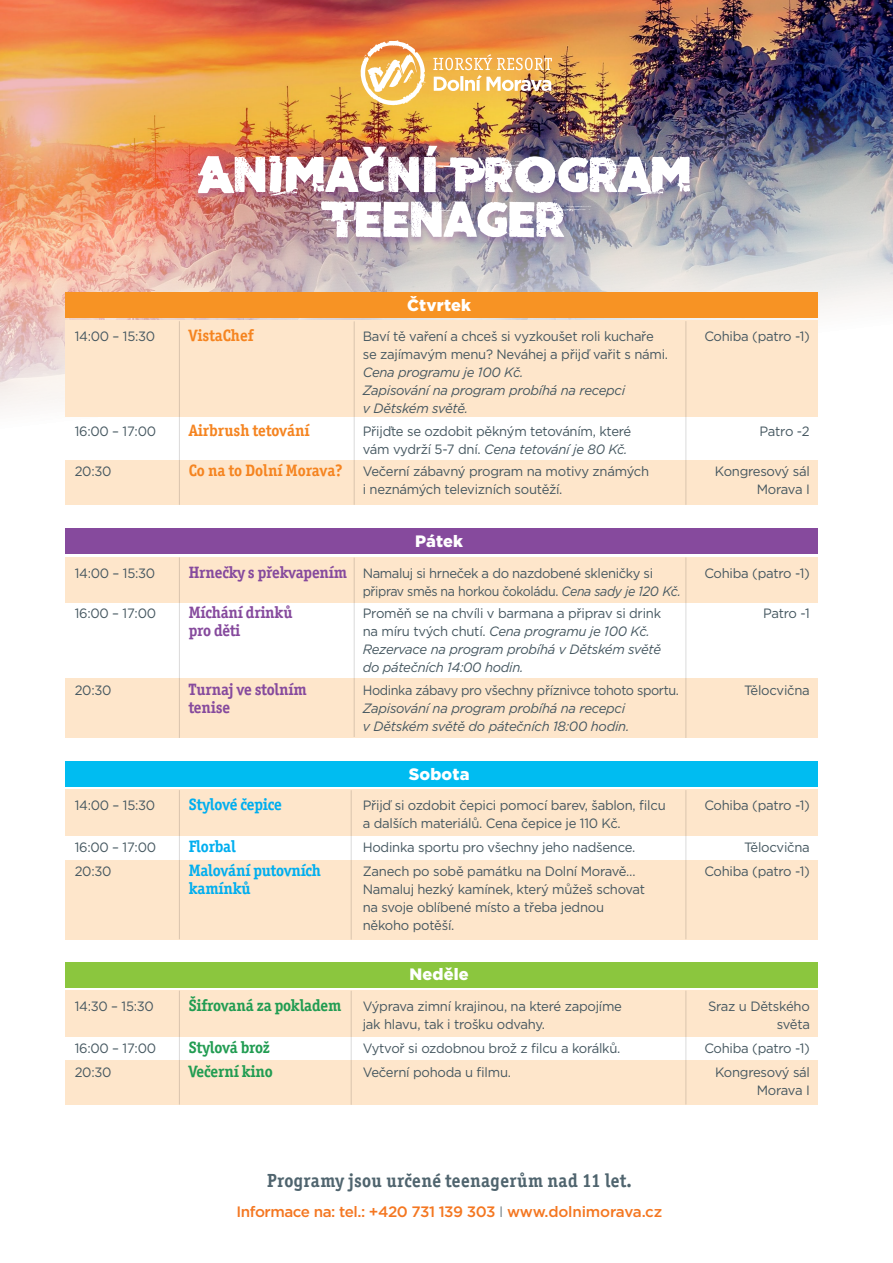
<style>
.page{position:relative;width:893px;height:1263px;background:#fff}
.page>*{position:absolute;margin:0;border:0;box-sizing:border-box;transform-origin:0 0}
.t1{font:51.9px "Cutthecrap";color:#fff;scale:1.08 1}
.t2{font:19.65px "Cutthecrap";color:#fff;scale:2.18 1}
.t3{font:700 19.05px "Officina Ser Itc TCE";letter-spacing:.02em;color:#4f646e;scale:.95 1}
.t4{font:700 16.5px "Officina Ser Itc TCE";letter-spacing:-.01em;color:#00aeef}
.t5{font:700 16.5px "Officina Ser Itc TCE";letter-spacing:-.01em;color:#864a9d}
.t6{font:700 16.5px "Officina Ser Itc TCE";letter-spacing:-.01em;color:#219c52}
.t7{font:700 16.5px "Officina Ser Itc TCE";color:#f58420}
.t8{font:900 16.5px "Gotham";letter-spacing:.01em;color:#fff}
.t9{font:500 15px "Gotham";letter-spacing:-.03em;color:#f47721}
.t10{font:13.5px/18px "Gotham";letter-spacing:-.02em;color:#455760;text-align:right}
.t11{font:italic 13.5px "Gotham";letter-spacing:-.02em;color:#455760}
.t12{font:13.5px "Gotham";letter-spacing:-.02em;color:#455760;scale:.94 1}
.t13{font:13.5px "Gotham";letter-spacing:-.02em;color:#455760;scale:.92 1}
.s1{font-style:normal}
.s2{font-family:"Officina Ser Itc TCE";font-weight:700;font-size:16.5px;color:#f58420}
.s3{font-family:"Officina Ser Itc TCE";font-weight:700;font-size:16.5px;color:#864a9d}
.s4{font-style:italic}
.s5{font-weight:300;color:#455760}
</style>
<div class="page">
<img style="left:0;top:290px;width:893px;height:170px">
<img style="left:0;top:0;width:893px;height:290px">
<div style="left:193px;top:146px;width:501px;height:100px;background:#864a9d;opacity:.32"></div>
<svg style="left:360px;top:40px;width:67px;height:65px"></svg>
<svg style="left:433px;top:54px;width:119px;height:37px"></svg>
<div style="left:65px;top:321px;width:753px;height:96px;background:#fee6cb"></div>
<div style="left:65px;top:292px;width:753px;height:26px;background:#f79324"></div>
<div style="left:65px;top:460px;width:753px;height:45px;background:#fee6cb"></div>
<hr style="left:179px;top:321px;width:1px;height:184px;background:#231f20">
<hr style="left:354px;top:321px;width:1px;height:184px;background:#231f20">
<hr style="left:685px;top:321px;width:1px;height:184px;background:#231f20">
<div style="left:65px;top:557px;width:753px;height:46px;background:#fee6cb"></div>
<div style="left:65px;top:529px;width:753px;height:25px;background:#864a9d"></div>
<div style="left:65px;top:678px;width:753px;height:60px;background:#fee6cb"></div>
<hr style="left:179px;top:557px;width:1px;height:181px;background:#231f20">
<hr style="left:354px;top:558px;width:1px;height:179px;background:#231f20">
<hr style="left:685px;top:557px;width:1px;height:181px;background:#231f20">
<div style="left:65px;top:789px;width:753px;height:47px;background:#fee6cb"></div>
<div style="left:65px;top:761px;width:753px;height:26px;background:#00bcf1"></div>
<div style="left:65px;top:860px;width:753px;height:79px;background:#fee6cb"></div>
<hr style="left:179px;top:790px;width:1px;height:149px;background:#231f20">
<hr style="left:351px;top:790px;width:1px;height:149px;background:#231f20">
<hr style="left:685px;top:790px;width:1px;height:149px;background:#231f20">
<div style="left:65px;top:990px;width:753px;height:46px;background:#fee6cb"></div>
<div style="left:65px;top:962px;width:753px;height:25px;background:#8bc63e"></div>
<div style="left:65px;top:1060px;width:753px;height:45px;background:#fee6cb"></div>
<hr style="left:179px;top:991px;width:1px;height:113px;background:#231f20">
<hr style="left:351px;top:991px;width:1px;height:114px;background:#231f20">
<hr style="left:685px;top:991px;width:1px;height:113px;background:#231f20">
<p class="t1" style="left:198px;top:145px;width:458px">ANIMACČNÍ PROGRAM</p>
<p class="t1" style="left:325px;top:190px;width:248px">TEENAGER</p>
<p class="t2" style="left:362px;top:142px;width:13px">V</p>
<p class="t8" style="left:407px;top:293px;width:65px">Čtvrtek</p>
<p class="t10" style="left:75px;top:327px;width:82px">14:00 – 15:30</p>
<p class="t7" style="left:189px;top:326px;width:67px">VistaChef</p>
<p class="t10" style="left:363px;top:327px;width:293px">Baví tě vaření a chceš si vyzkoušet roli kuchaře</p>
<p class="t10" style="left:704px;top:327px;width:107px">Cohiba (patro -1)</p>
<p class="t10" style="left:363px;top:345px;width:307px">se zajímavým menu? Neváhej a přijď vařit s námi.</p>
<p class="t11" style="left:363px;top:364px;width:162px">Cena programu je 100 Kč.</p>
<p class="t11" style="left:363px;top:382px;width:264px">Zapisování na program probíhá na recepci</p>
<p class="t11" style="left:363px;top:400px;width:107px">v Dětském světě.</p>
<p class="t10" style="left:75px;top:422px;width:83px">16:00 – 17:00</p>
<p class="t7" style="left:189px;top:420px;width:122px">Airbrush tetování</p>
<p class="t10" style="left:363px;top:422px;width:270px">Přijďte se ozdobit pěkným tetováním, které</p>
<p class="t10" style="left:760px;top:422px;width:52px">Patro -2</p>
<p class="t11" style="left:363px;top:440px;width:266px"><span class="s1">vám vydrží 5-7 dní.</span> Cena tetování je 80 Kč.</p>
<p class="t10" style="left:75px;top:462px;width:38px">20:30</p>
<p class="t10" style="left:189px;top:462px;width:462px"><span class="s2">Co na to Dolní Morava?</span> Večerní zábavný program na motivy známých</p>
<p class="t10" style="left:715px;top:462px;width:96px">Kongresový sál</p>
<p class="t10" style="left:363px;top:480px;width:201px">i neznámých televizních soutěží.</p>
<p class="t10" style="left:757px;top:480px;width:54px">Morava I</p>
<p class="t8" style="left:415px;top:530px;width:49px">Pátek</p>
<p class="t10" style="left:75px;top:564px;width:82px">14:00 – 15:30</p>
<p class="t10" style="left:189px;top:564px;width:466px"><span class="s3">Hrnečky s překvapením</span> Namaluj si hrneček a do nazdobené skleničky si</p>
<p class="t10" style="left:704px;top:564px;width:107px">Cohiba (patro -1)</p>
<p class="t13" style="left:363px;top:582px;width:347px">připrav směs na horkou čokoládu. <span class="s4">Cena sady je 120 Kč.</span></p>
<p class="t10" style="left:75px;top:604px;width:83px">16:00 – 17:00</p>
<p class="t5" style="left:189px;top:602px;width:105px">Míchání drinků</p>
<p class="t10" style="left:363px;top:604px;width:300px">Proměň se na chvíli v barmana a připrav si drink</p>
<p class="t10" style="left:763px;top:604px;width:48px">Patro -1</p>
<p class="t5" style="left:189px;top:620px;width:53px">pro děti</p>
<p class="t11" style="left:363px;top:623px;width:289px"><span class="s1">na míru tvých chutí.</span> Cena programu je 100 Kč.</p>
<p class="t11" style="left:363px;top:641px;width:300px">Rezervace na program probíhá v Dětském světě</p>
<p class="t11" style="left:363px;top:659px;width:162px">do pátečních 14:00 hodin.</p>
<p class="t10" style="left:75px;top:681px;width:38px">20:30</p>
<p class="t5" style="left:189px;top:679px;width:119px">Turnaj ve stolním</p>
<p class="t12" style="left:363px;top:681px;width:338px">Hodinka zábavy pro všechny příznivce tohoto sportu.</p>
<p class="t10" style="left:744px;top:681px;width:67px">Tělocvična</p>
<p class="t5" style="left:189px;top:697px;width:43px">tenise</p>
<p class="t11" style="left:363px;top:699px;width:264px">Zapisování na program probíhá na recepci</p>
<p class="t11" style="left:363px;top:717px;width:268px">v Dětském světě do pátečních 18:00 hodin.</p>
<p class="t8" style="left:409px;top:762px;width:62px">Sobota</p>
<p class="t10" style="left:75px;top:796px;width:82px">14:00 – 15:30</p>
<p class="t4" style="left:189px;top:795px;width:95px">Stylové čepice</p>
<p class="t10" style="left:363px;top:796px;width:304px">Přijď si ozdobit čepici pomocí barev, šablon, filcu</p>
<p class="t10" style="left:704px;top:796px;width:107px">Cohiba (patro -1)</p>
<p class="t10" style="left:363px;top:814px;width:259px">a dalších materiálů. Cena čepice je 110 Kč.</p>
<p class="t10" style="left:75px;top:838px;width:83px">16:00 – 17:00</p>
<p class="t4" style="left:189px;top:837px;width:49px">Florbal</p>
<p class="t10" style="left:363px;top:838px;width:274px">Hodinka sportu pro všechny jeho nadšence.</p>
<p class="t10" style="left:744px;top:838px;width:67px">Tělocvična</p>
<p class="t10" style="left:75px;top:862px;width:38px">20:30</p>
<p class="t4" style="left:189px;top:861px;width:134px">Malování putovních</p>
<p class="t10" style="left:363px;top:862px;width:274px">Zanech po sobě památku na Dolní Moravě…</p>
<p class="t10" style="left:704px;top:862px;width:107px">Cohiba (patro -1)</p>
<p class="t4" style="left:189px;top:879px;width:64px">kamínků</p>
<p class="t10" style="left:363px;top:880px;width:284px">Namaluj hezký kamínek, který můžeš schovat</p>
<p class="t10" style="left:363px;top:898px;width:243px">na svoje oblíbené místo a třeba jednou</p>
<p class="t10" style="left:363px;top:916px;width:93px">někoho potěší.</p>
<p class="t8" style="left:409px;top:963px;width:61px">Neděle</p>
<p class="t10" style="left:75px;top:997px;width:81px">14:30 – 15:30</p>
<p class="t6" style="left:189px;top:995px;width:154px">Šifrovaná za pokladem</p>
<p class="t10" style="left:363px;top:997px;width:261px">Výprava zimní krajinou, na které zapojíme</p>
<p class="t10" style="left:708px;top:997px;width:103px">Sraz u Dětského</p>
<p class="t10" style="left:363px;top:1015px;width:184px">jak hlavu, tak i trošku odvahy.</p>
<p class="t10" style="left:777px;top:1015px;width:35px">světa</p>
<p class="t10" style="left:75px;top:1039px;width:83px">16:00 – 17:00</p>
<p class="t6" style="left:189px;top:1037px;width:83px">Stylová brož</p>
<p class="t10" style="left:363px;top:1039px;width:259px">Vytvoř si ozdobnou brož z filcu a korálků.</p>
<p class="t10" style="left:704px;top:1039px;width:107px">Cohiba (patro -1)</p>
<p class="t10" style="left:75px;top:1063px;width:38px">20:30</p>
<p class="t6" style="left:189px;top:1061px;width:86px">Večerní kino</p>
<p class="t10" style="left:363px;top:1063px;width:150px">Večerní pohoda u filmu.</p>
<p class="t10" style="left:715px;top:1063px;width:96px">Kongresový sál<br>Morava I</p>
<p class="t3" style="left:267px;top:1169px;width:386px">Programy jsou určené teenagerům nad 11 let.</p>
<p class="t9" style="left:237px;top:1202px;width:427px">Informace na: tel.: +420 731 139 303 <span class="s5">I</span> www.dolnimorava.cz</p>
</div>
